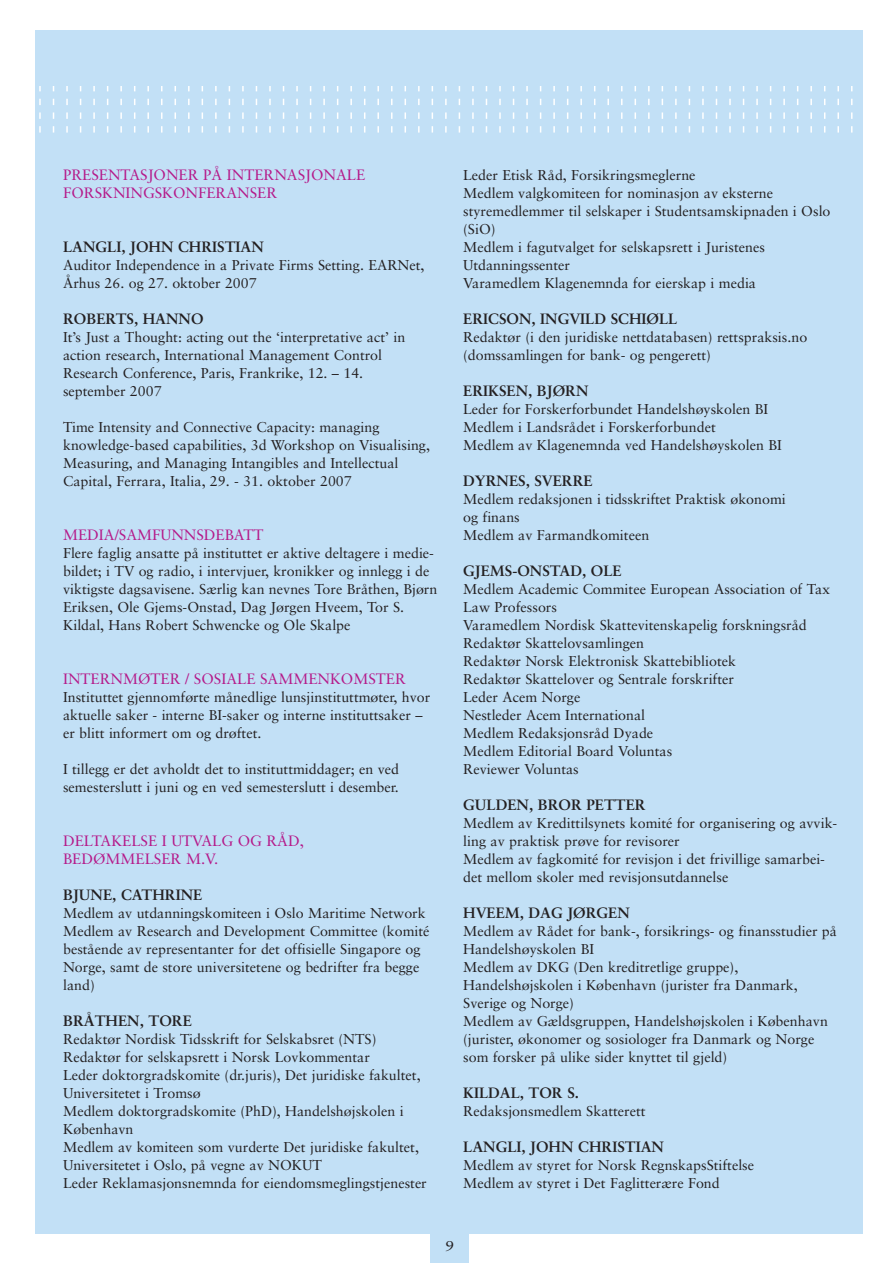
<style>
.page{position:relative;width:893px;height:1263px;background:#fff}
.page>*{position:absolute;margin:0;border:0;box-sizing:border-box;transform-origin:0 0}
.t1{font:700 15px "Sabon LT";color:#231f20}
.t2{font:15px/18px "Sabon LT";color:#b51a8a}
.t3{font:14.25px/18px "Sabon LT";color:#231f20}
.t4{font:14.25px "Sabon LT";color:#231f20;scale:1.15 1}
</style>
<div class="page">
<div style="left:431px;top:1232px;width:38px;height:31px;background:#c2e0f6"></div>
<div style="left:430px;top:1232px;width:39px;height:30px;background:#c2e0f6"></div>
<div style="left:35px;top:30px;width:828px;height:1203px;background:#c2e0f6"></div>
<svg style="left:39px;top:99px;width:2px;height:6px"></svg>
<svg style="left:66px;top:99px;width:2px;height:6px"></svg>
<svg style="left:93px;top:99px;width:2px;height:6px"></svg>
<svg style="left:120px;top:99px;width:2px;height:6px"></svg>
<svg style="left:147px;top:99px;width:2px;height:6px"></svg>
<svg style="left:188px;top:99px;width:2px;height:6px"></svg>
<svg style="left:215px;top:99px;width:2px;height:6px"></svg>
<svg style="left:242px;top:99px;width:2px;height:6px"></svg>
<svg style="left:269px;top:99px;width:2px;height:6px"></svg>
<svg style="left:296px;top:99px;width:2px;height:6px"></svg>
<svg style="left:323px;top:99px;width:2px;height:6px"></svg>
<svg style="left:350px;top:99px;width:2px;height:6px"></svg>
<svg style="left:377px;top:99px;width:2px;height:6px"></svg>
<svg style="left:418px;top:99px;width:2px;height:6px"></svg>
<svg style="left:445px;top:99px;width:2px;height:6px"></svg>
<svg style="left:472px;top:99px;width:2px;height:6px"></svg>
<svg style="left:499px;top:99px;width:2px;height:6px"></svg>
<svg style="left:526px;top:99px;width:2px;height:6px"></svg>
<svg style="left:553px;top:99px;width:2px;height:6px"></svg>
<svg style="left:580px;top:99px;width:2px;height:6px"></svg>
<svg style="left:607px;top:99px;width:2px;height:6px"></svg>
<svg style="left:648px;top:99px;width:2px;height:6px"></svg>
<svg style="left:675px;top:99px;width:2px;height:6px"></svg>
<svg style="left:702px;top:99px;width:2px;height:6px"></svg>
<svg style="left:729px;top:99px;width:2px;height:6px"></svg>
<svg style="left:756px;top:99px;width:2px;height:6px"></svg>
<svg style="left:783px;top:99px;width:2px;height:6px"></svg>
<svg style="left:810px;top:99px;width:2px;height:6px"></svg>
<svg style="left:837px;top:99px;width:2px;height:6px"></svg>
<svg style="left:39px;top:112px;width:2px;height:7px"></svg>
<svg style="left:66px;top:112px;width:2px;height:7px"></svg>
<svg style="left:93px;top:112px;width:2px;height:7px"></svg>
<svg style="left:120px;top:112px;width:2px;height:7px"></svg>
<svg style="left:147px;top:112px;width:2px;height:7px"></svg>
<svg style="left:188px;top:112px;width:2px;height:7px"></svg>
<svg style="left:215px;top:112px;width:2px;height:7px"></svg>
<svg style="left:242px;top:112px;width:2px;height:7px"></svg>
<svg style="left:269px;top:112px;width:2px;height:7px"></svg>
<svg style="left:296px;top:112px;width:2px;height:7px"></svg>
<svg style="left:323px;top:112px;width:2px;height:7px"></svg>
<svg style="left:350px;top:112px;width:2px;height:7px"></svg>
<svg style="left:377px;top:112px;width:2px;height:7px"></svg>
<svg style="left:418px;top:112px;width:2px;height:7px"></svg>
<svg style="left:445px;top:112px;width:2px;height:7px"></svg>
<svg style="left:472px;top:112px;width:2px;height:7px"></svg>
<svg style="left:499px;top:112px;width:2px;height:7px"></svg>
<svg style="left:526px;top:112px;width:2px;height:7px"></svg>
<svg style="left:553px;top:112px;width:2px;height:7px"></svg>
<svg style="left:580px;top:112px;width:2px;height:7px"></svg>
<svg style="left:607px;top:112px;width:2px;height:7px"></svg>
<svg style="left:648px;top:112px;width:2px;height:7px"></svg>
<svg style="left:675px;top:112px;width:2px;height:7px"></svg>
<svg style="left:702px;top:112px;width:2px;height:7px"></svg>
<svg style="left:729px;top:112px;width:2px;height:7px"></svg>
<svg style="left:756px;top:112px;width:2px;height:7px"></svg>
<svg style="left:783px;top:112px;width:2px;height:7px"></svg>
<svg style="left:810px;top:112px;width:2px;height:7px"></svg>
<svg style="left:837px;top:112px;width:2px;height:7px"></svg>
<svg style="left:39px;top:126px;width:2px;height:7px"></svg>
<svg style="left:66px;top:126px;width:2px;height:7px"></svg>
<svg style="left:93px;top:126px;width:2px;height:7px"></svg>
<svg style="left:120px;top:126px;width:2px;height:7px"></svg>
<svg style="left:147px;top:126px;width:2px;height:7px"></svg>
<svg style="left:188px;top:126px;width:2px;height:7px"></svg>
<svg style="left:215px;top:126px;width:2px;height:7px"></svg>
<svg style="left:242px;top:126px;width:2px;height:7px"></svg>
<svg style="left:269px;top:126px;width:2px;height:7px"></svg>
<svg style="left:296px;top:126px;width:2px;height:7px"></svg>
<svg style="left:323px;top:126px;width:2px;height:7px"></svg>
<svg style="left:350px;top:126px;width:2px;height:7px"></svg>
<svg style="left:377px;top:126px;width:2px;height:7px"></svg>
<svg style="left:418px;top:126px;width:2px;height:7px"></svg>
<svg style="left:445px;top:126px;width:2px;height:7px"></svg>
<svg style="left:472px;top:126px;width:2px;height:7px"></svg>
<svg style="left:499px;top:126px;width:2px;height:7px"></svg>
<svg style="left:526px;top:126px;width:2px;height:7px"></svg>
<svg style="left:553px;top:126px;width:2px;height:7px"></svg>
<svg style="left:580px;top:126px;width:2px;height:7px"></svg>
<svg style="left:607px;top:126px;width:2px;height:7px"></svg>
<svg style="left:648px;top:126px;width:2px;height:7px"></svg>
<svg style="left:675px;top:126px;width:2px;height:7px"></svg>
<svg style="left:702px;top:126px;width:2px;height:7px"></svg>
<svg style="left:729px;top:126px;width:2px;height:7px"></svg>
<svg style="left:756px;top:126px;width:2px;height:7px"></svg>
<svg style="left:783px;top:126px;width:2px;height:7px"></svg>
<svg style="left:810px;top:126px;width:2px;height:7px"></svg>
<svg style="left:837px;top:126px;width:2px;height:7px"></svg>
<p class="t2" style="left:63px;top:167px;width:304px">PRESENTASJONER PÅ INTERNASJONALE<br>FORSKNINGSKONFERANSER</p>
<p class="t1" style="left:63px;top:241px;width:202px">LANGLI, JOHN CHRISTIAN</p>
<p class="t3" style="left:63px;top:257px;width:363px">Auditor Independence in a Private Firms Setting. EARNet,<br>Århus 26. og 27. oktober 2007</p>
<p class="t1" style="left:63px;top:313px;width:142px">ROBERTS, HANNO</p>
<p class="t3" style="left:63px;top:329px;width:344px">It’s Just a Thought: acting out the ‘interpretative act’ in action research, International Management Control Research Conference, Paris, Frankrike, 12. – 14. september 2007</p>
<p class="t3" style="left:63px;top:419px;width:368px">Time Intensity and Connective Capacity: managing knowledge-based capabilities, 3d Workshop on Visualising, Measuring, and Managing Intangibles and Intellectual Capital, Ferrara, Italia, 29. - 31. oktober 2007</p>
<p class="t2" style="left:63px;top:527px;width:202px">MEDIA/SAMFUNNSDEBATT</p>
<p class="t3" style="left:63px;top:545px;width:376px">Flere faglig ansatte på instituttet er aktive deltagere i medie - bildet; i TV og radio, i intervjuer, kronikker og innlegg i de viktigste dagsavisene. Særlig kan nevnes Tore Bråthen, Bjørn Eriksen, Ole Gjems-Onstad, Dag Jørgen Hveem, Tor S.<br>Kildal, Hans Robert Schwencke og Ole Skalpe</p>
<p class="t2" style="left:63px;top:671px;width:344px">INTERNMØTER / SOSIALE SAMMENKOMSTER</p>
<p class="t3" style="left:63px;top:689px;width:369px">Instituttet gjennomførte månedlige lunsjinstituttmøter, hvor aktuelle saker - interne BI-saker og interne instituttsaker – er blitt informert om og drøftet.</p>
<p class="t3" style="left:63px;top:761px;width:338px">I tillegg er det avholdt det to instituttmiddager; en ved semesterslutt i juni og en ved semesterslutt i desember.</p>
<p class="t2" style="left:63px;top:833px;width:242px">DELTAKELSE I UTVALG OG RÅD,<br>BEDØMMELSER M.V.</p>
<p class="t1" style="left:63px;top:889px;width:141px">BJUNE, CATHRINE</p>
<p class="t3" style="left:63px;top:905px;width:368px">Medlem av utdanningskomiteen i Oslo Maritime Network Medlem av Research and Development Committee (komité bestående av representanter for det offisielle Singapore og Norge, samt de store universitetene og bedrifter fra begge land)</p>
<p class="t1" style="left:63px;top:1015px;width:130px">BRÅTHEN, TORE</p>
<p class="t3" style="left:63px;top:1031px;width:365px">Redaktør Nordisk Tidsskrift for Selskabsret (NTS)<br>Redaktør for selskapsrett i Norsk Lovkommentar<br>Leder doktorgradskomite (dr.juris), Det juridiske fakultet, Universitetet i Tromsø<br>Medlem doktorgradskomite (PhD), Handelshøjskolen i København<br>Medlem av komiteen som vurderte Det juridiske fakultet, Universitetet i Oslo, på vegne av NOKUT<br>Leder Reklamasjonsnemnda for eiendomsmeglingstjenester</p>
<p class="t3" style="left:463px;top:167px;width:369px">Leder Etisk Råd, Forsikringsmeglerne<br>Medlem valgkomiteen for nominasjon av eksterne<br>styre medlemmer til selskaper i Studentsamskipnaden i Oslo (SiO)<br>Medlem i fagutvalget for selskapsrett i Juristenes Utdanningssenter<br>Varamedlem Klagenemnda for eierskap i media</p>
<p class="t1" style="left:463px;top:313px;width:216px">ERICSON, INGVILD SCHIØLL</p>
<p class="t3" style="left:463px;top:329px;width:346px">Redaktør (i den juridiske nettdatabasen) rettspraksis.no (domssamlingen for bank- og pengerett)</p>
<p class="t1" style="left:463px;top:385px;width:127px">ERIKSEN, BJØRN</p>
<p class="t3" style="left:463px;top:401px;width:320px">Leder for Forskerforbundet Handelshøyskolen BI<br>Medlem i Landsrådet i Forskerforbundet<br>Medlem av Klagenemnda ved Handelshøyskolen BI</p>
<p class="t1" style="left:463px;top:475px;width:131px">DYRNES, SVERRE</p>
<p class="t3" style="left:463px;top:491px;width:324px">Medlem redaksjonen i tidsskriftet Praktisk økonomi og finans<br>Medlem av Farmandkomiteen</p>
<p class="t1" style="left:463px;top:565px;width:160px">GJEMS-ONSTAD, OLE</p>
<p class="t3" style="left:463px;top:581px;width:368px">Medlem Academic Commitee European Association of Tax Law Professors<br>Varamedlem Nordisk Skattevitenskapelig forskningsråd Redaktør Skattelovsamlingen<br>Redaktør Norsk Elektronisk Skattebibliotek<br>Redaktør Skattelover og Sentrale forskrifter<br>Leder Acem Norge<br>Nestleder Acem International<br>Medlem Redaksjonsråd Dyade<br>Medlem Editorial Board Voluntas<br>Reviewer Voluntas</p>
<p class="t1" style="left:463px;top:799px;width:184px">GULDEN, BROR PETTER</p>
<p class="t3" style="left:463px;top:815px;width:376px">Medlem av Kredittilsynets komité for organisering og avvik&shy;ling av praktisk prøve for revisorer<br>Medlem av fagkomité for revisjon i det frivillige samarbei&shy;det mellom skoler med revisjonsutdannelse</p>
<p class="t1" style="left:463px;top:907px;width:168px">HVEEM, DAG JØRGEN</p>
<p class="t3" style="left:463px;top:923px;width:375px">Medlem av Rådet for bank-, forsikrings- og finansstudier på Handelshøyskolen BI<br>Medlem av DKG (Den kreditretlige gruppe), Handelshøjskolen i København (jurister fra Danmark, Sverige og Norge)<br>Medlem av Gældsgruppen, Handelshøjskolen i København (jurister, økonomer og sosiologer fra Danmark og Norge som forsker på ulike sider knyttet til gjeld)</p>
<p class="t1" style="left:463px;top:1087px;width:117px">KILDAL, TOR S.</p>
<p class="t3" style="left:463px;top:1103px;width:184px">Redaksjonsmedlem Skatterett</p>
<p class="t1" style="left:463px;top:1141px;width:202px">LANGLI, JOHN CHRISTIAN</p>
<p class="t3" style="left:463px;top:1157px;width:292px">Medlem av styret for Norsk RegnskapsStiftelse<br>Medlem av styret i Det Faglitterære Fond</p>
<p class="t4" style="left:445px;top:1240px;width:9px">9</p>
</div>
